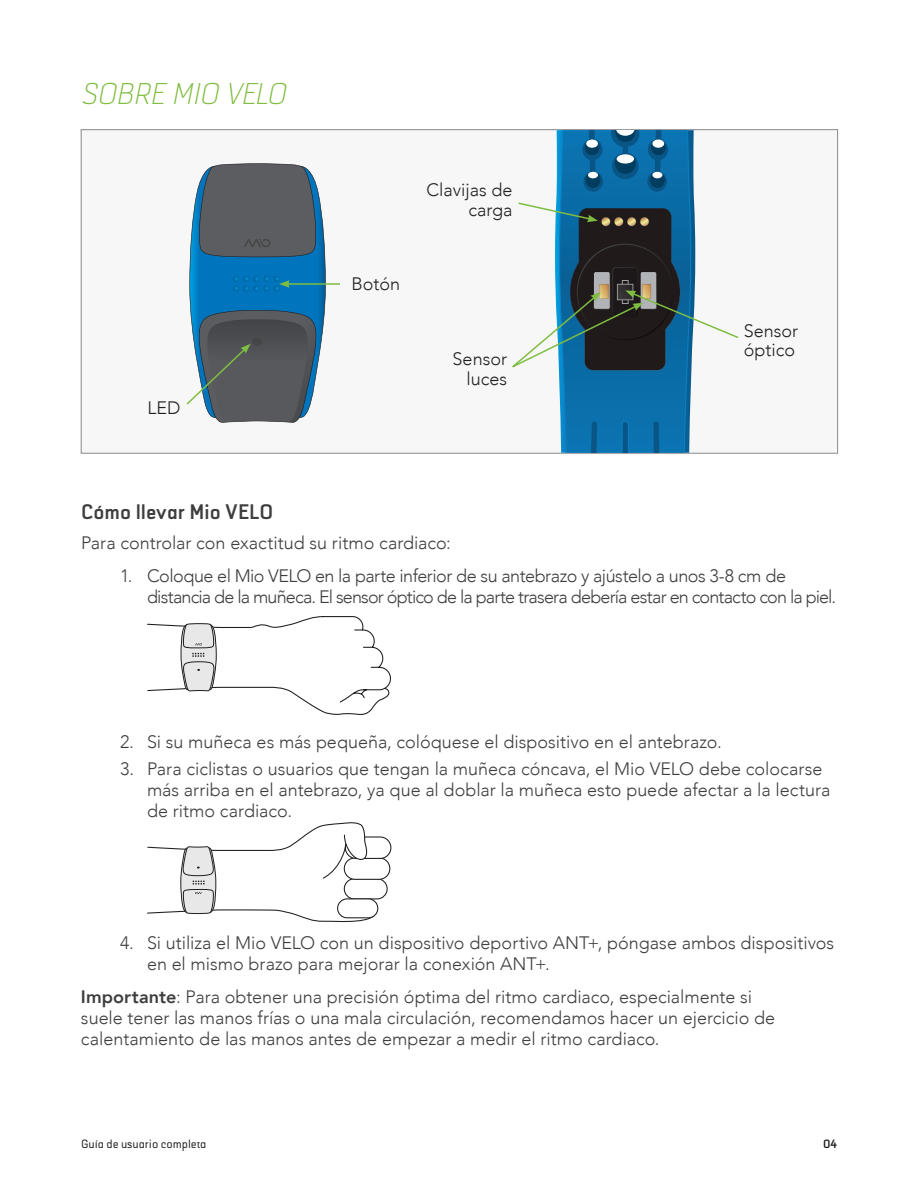
<style>
.page{position:relative;width:918px;height:1188px;background:#fff}
.page>*{position:absolute;margin:0;border:0;box-sizing:border-box;transform-origin:0 0}
.t1{font:italic 300 30px "Selektor";letter-spacing:-.01em;color:#7fbd41}
.t2{font:700 21px "Selektor";color:#3e3e3f}
.t3{font:300 18px/21px "Avenir";color:#3e3e3f}
.t4{font:300 18px/21px "Avenir";letter-spacing:-.04em;color:#3e3e3f}
.t5{font:300 18px/19.5px "Avenir";color:#231f20;text-align:right}
.t6{font:12px "Selektor";color:#231f20}
.t7{font:700 12px "Selektor";color:#231f20}
.s1{font-weight:800}
</style>
<div class="page">
<svg style="left:147px;top:616px;width:244px;height:99px"></svg>
<svg style="left:147px;top:822px;width:244px;height:100px"></svg>
<svg style="left:80px;top:129px;width:759px;height:325px"></svg>
<svg style="left:503px;top:130px;width:237px;height:323px"></svg>
<hr style="left:287px;top:283px;width:53px;height:2px;background:#7fbd41">
<svg style="left:185px;top:163px;width:141px;height:260px;background:#537489"></svg>
<h1 class="t1" style="left:81px;top:75px;width:206px">SOBRE MIO VELO</h1>
<p class="t5" style="left:147px;top:398px;width:35px">LED</p>
<p class="t5" style="left:351px;top:274px;width:50px">Botón</p>
<p class="t5" style="left:427px;top:181px;width:88px">Clavijas de carga</p>
<p class="t5" style="left:453px;top:349px;width:56px">Sensor luces</p>
<p class="t5" style="left:744px;top:321px;width:56px;text-align:left">Sensor óptico</p>
<p class="t2" style="left:81px;top:499px;width:194px">Cómo llevar Mio VELO</p>
<p class="t3" style="left:81px;top:532px;width:372px">Para controlar con exactitud su ritmo cardiaco:</p>
<p class="t4" style="left:147px;top:565px;width:691px;text-indent:-27px">1. Coloque el Mio VELO en la parte inferior de su antebrazo y ajústelo a unos 3-8 cm de distancia de la muñeca. El sensor óptico de la parte trasera debería estar en contacto con la piel.</p>
<p class="t3" style="left:120px;top:731px;width:603px">2. Si su muñeca es más pequeña, colóquese el dispositivo en el antebrazo.</p>
<p class="t3" style="left:147px;top:758px;width:685px;text-indent:-27px">3. Para ciclistas o usuarios que tengan la muñeca cóncava, el Mio VELO debe colocarse más arriba en el antebrazo, ya que al doblar la muñeca esto puede afectar a la lectura de ritmo cardiaco.</p>
<p class="t3" style="left:147px;top:932px;width:689px;text-indent:-27px">4. Si utiliza el Mio VELO con un dispositivo deportivo ANT+, póngase ambos dispositivos en el mismo brazo para mejorar la conexión ANT+.</p>
<p class="t3" style="left:81px;top:986px;width:696px"><span class="s1">Importante</span>: Para obtener una precisión óptima del ritmo cardiaco, especialmente si suele tener las manos frías o una mala circulación, recomendamos hacer un ejercicio de calentamiento de las manos antes de empezar a medir el ritmo cardiaco.</p>
<p class="t6" style="left:81px;top:1136px;width:127px">Guía de usuario completa</p>
<p class="t7" style="left:823px;top:1136px;width:15px">04</p>
</div>
